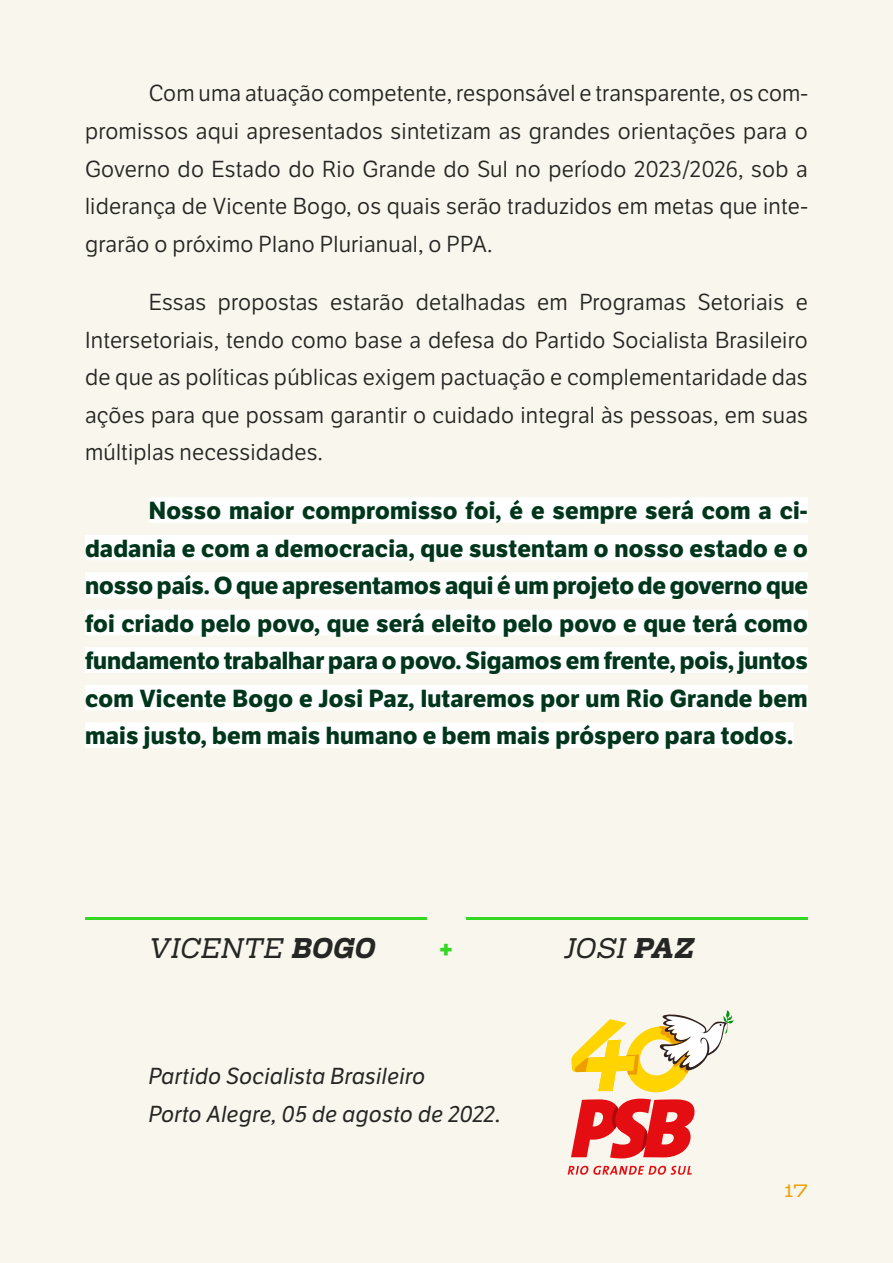
<style>
.page{position:relative;width:893px;height:1263px;background:#f8f6ed}
.page>*{position:absolute;margin:0;border:0;box-sizing:border-box;transform-origin:0 0}
.t1{font:italic 28.5px "Hefring Slab";letter-spacing:.01em;color:#262624}
.t2{font:700 28.5px "Hefring Slab";color:#32d821}
.t3{font:700 24px/37.5px "LFT Etica";letter-spacing:.01em;color:#00361c;text-align:justify}
.t4{font:22.5px/37.5px "LFT Etica";letter-spacing:.01em;color:#262624;text-align:justify}
.t5{font:italic 22.5px/37.5px "LFT Etica";letter-spacing:.01em;color:#262624}
.t6{font:expanded 18px "Hefring Slab";color:#ed9e00}
.s1{font-weight:700}
</style>
<div class="page">
<div style="left:149px;top:497px;width:659px;height:26px;background:#fff"></div>
<div style="left:85px;top:535px;width:723px;height:25px;background:#fff"></div>
<div style="left:85px;top:572px;width:723px;height:26px;background:#fff"></div>
<div style="left:85px;top:610px;width:723px;height:25px;background:#fff"></div>
<div style="left:85px;top:647px;width:723px;height:26px;background:#fff"></div>
<div style="left:85px;top:685px;width:723px;height:25px;background:#fff"></div>
<div style="left:85px;top:722px;width:708px;height:26px;background:#fff"></div>
<hr style="left:85px;top:917px;width:342px;height:3px;background:#32d821">
<hr style="left:466px;top:917px;width:342px;height:3px;background:#32d821">
<svg style="left:571px;top:1099px;width:123px;height:59px"></svg>
<svg style="left:571px;top:1010px;width:163px;height:82px"></svg>
<svg style="left:568px;top:1166px;width:124px;height:9px"></svg>
<p class="t4" style="left:85px;top:75px;width:724px;text-indent:64px">Com uma atuação competente, responsável e transparente, os com&shy;promissos aqui apresentados sintetizam as grandes orientações para o Governo do Estado do Rio Grande do Sul no período 2023/2026, sob a liderança de Vicente Bogo, os quais serão traduzidos em metas que inte&shy;grarão o próximo Plano Plurianual, o PPA.</p>
<p class="t4" style="left:85px;top:284px;width:724px;text-indent:64px">Essas propostas estarão detalhadas em Programas Setoriais e Intersetoriais, tendo como base a defesa do Partido Socialista Brasileiro de que as políticas públicas exigem pactuação e complementaridade das ações para que possam garantir o cuidado integral às pessoas, em suas múltiplas necessidades.</p>
<p class="t3" style="left:85px;top:492px;width:725px;text-indent:64px">Nosso maior compromisso foi, é e sempre será com a ci&shy;dadania e com a democracia, que sustentam o nosso estado e o nosso país. O que apresentamos aqui é um projeto de governo que foi criado pelo povo, que será eleito pelo povo e que terá como fundamento trabalhar para o povo. Sigamos em frente, pois, juntos com Vicente Bogo e Josi Paz, lutaremos por um Rio Grande bem mais justo, bem mais humano e bem mais próspero para todos.</p>
<p class="t1" style="left:149px;top:931px;width:228px">VICENTE <span class="s1">BOGO</span></p>
<p class="t2" style="left:439px;top:930px;width:16px">+</p>
<p class="t1" style="left:564px;top:931px;width:132px">JOSI <span class="s1">PAZ</span></p>
<p class="t5" style="left:149px;top:1058px;width:353px">Partido Socialista Brasileiro<br>Porto Alegre, 05 de agosto de 2022.</p>
<p class="t6" style="left:784px;top:1180px;width:25px">17</p>
</div>
